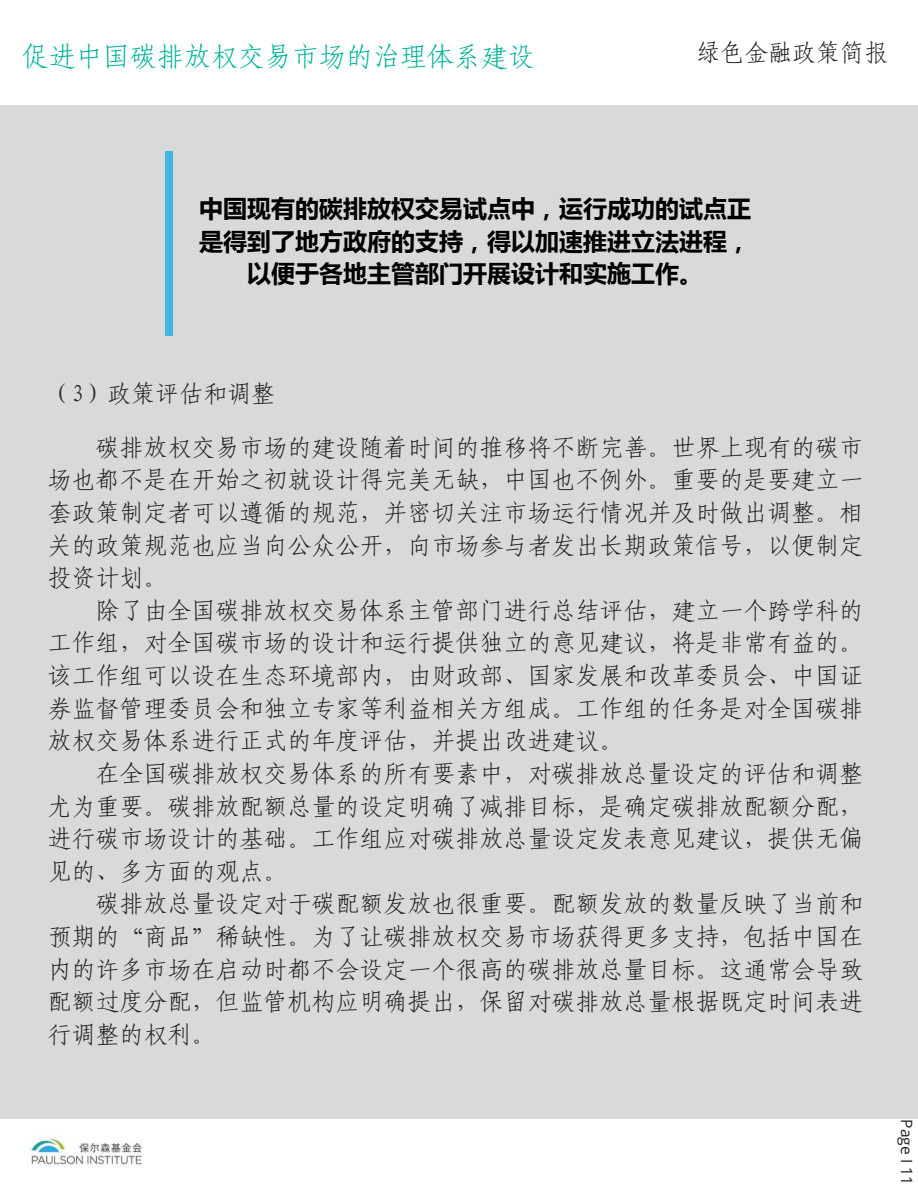
<style>
.page{position:relative;width:918px;height:1188px;background:#fff}
.page>*{position:absolute;margin:0;border:0;box-sizing:border-box;transform-origin:0 0}
.t1{font:27px "Fang Song GB2312";color:#00b398}
.t2{font:24px/32.7px "Fang Song GB2312";color:#222;text-align:justify}
.t3{font:700 24px/32.7px "Microsoft Ya Hei";color:#000;text-align:center}
.t4{font:15.6px "Open Sans";color:#222}
</style>
<div class="page">
<div style="left:0;top:105px;width:918px;height:1014px;background:#d9d9d9"></div>
<img style="left:29px;top:1133px;width:113px;height:35px">
<div style="left:166px;top:151px;width:7px;height:184px;background:#41b6e6"></div>
<p class="t1" style="left:22px;top:43px;width:515px">促进中国碳排放权交易市场的治理体系建设</p>
<p class="t2" style="left:696px;top:36px;width:193px">绿色金融政策简报</p>
<p class="t3" style="left:199px;top:191px;width:553px">中国现有的碳排放权交易试点中，运行成功的试点正是得到了地方政府的支持，得以加速推进立法进程，以便于各地主管部门开展设计和实施工作。</p>
<p class="t2" style="left:48px;top:377px;width:229px">（3）政策评估和调整</p>
<p class="t2" style="left:48px;top:431px;width:817px;text-indent:48px">碳排放权交易市场的建设随着时间的推移将不断完善。世界上现有的碳市场也都不是在开始之初就设计得完美无缺，中国也不例外。重要的是要建立一套政策制定者可以遵循的规范，并密切关注市场运行情况并及时做出调整。相关的政策规范也应当向公众公开，向市场参与者发出长期政策信号，以便制定投资计划。</p>
<p class="t2" style="left:48px;top:594px;width:817px;text-indent:48px">除了由全国碳排放权交易体系主管部门进行总结评估，建立一个跨学科的工作组，对全国碳市场的设计和运行提供独立的意见建议，将是非常有益的。该工作组可以设在生态环境部内，由财政部、国家发展和改革委员会、中国证券监督管理委员会和独立专家等利益相关方组成。工作组的任务是对全国碳排放权交易体系进行正式的年度评估，并提出改进建议。</p>
<p class="t2" style="left:48px;top:757px;width:817px;text-indent:48px">在全国碳排放权交易体系的所有要素中，对碳排放总量设定的评估和调整尤为重要。碳排放配额总量的设定明确了减排目标，是确定碳排放配额分配，进行碳市场设计的基础。工作组应对碳排放总量设定发表意见建议，提供无偏见的、多方面的观点。</p>
<p class="t2" style="left:48px;top:888px;width:817px;text-indent:48px">碳排放总量设定对于碳配额发放也很重要。配额发放的数量反映了当前和预期的“商品”稀缺性。为了让碳排放权交易市场获得更多支持，包括中国在内的许多市场在启动时都不会设定一个很高的碳排放总量目标。这通常会导致配额过度分配，但监管机构应明确提出，保留对碳排放总量根据既定时间表进行调整的权利。</p>
<p class="t4" style="left:918px;top:1119px;width:67px;rotate:90deg">Page I 11</p>
</div>
